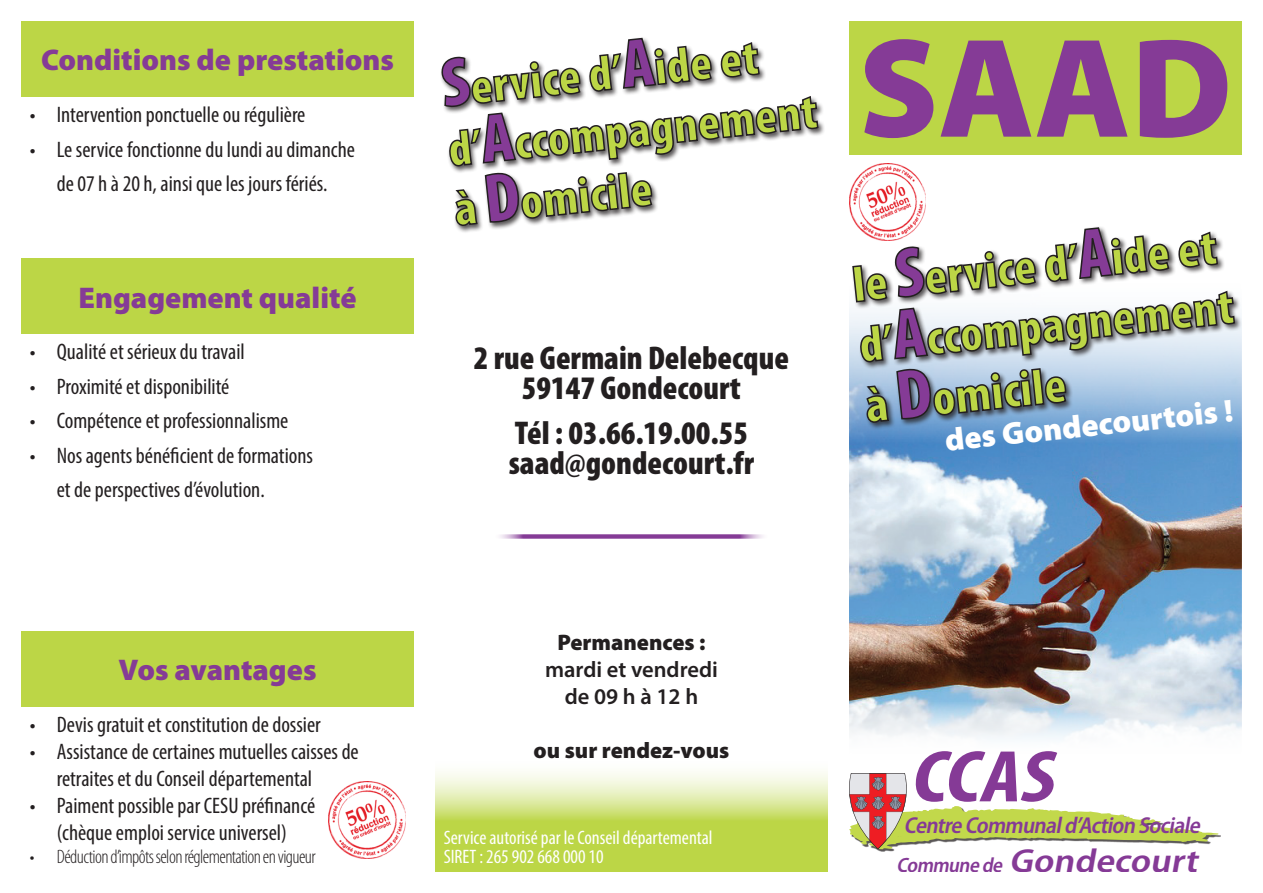
<style>
.page{position:relative;width:1263px;height:893px;background:#fff}
.page>*{position:absolute;margin:0;border:0;box-sizing:border-box;transform-origin:0 0}
.t1{font:900 142.5px "Myriad Pro";color:#853b96}
.t2{font:italic 700 condensed 73.8px "Myriad Pro";color:#853a96;scale:1.17 1}
.t3{font:900 condensed 50.85px/60.6px "Myriad Pro";color:#bcd646}
.t4{font:900 condensed 50.1px/59.7px "Myriad Pro";color:#bcd646}
.t5{font:italic 600 semi-condensed 33.45px "Myriad Pro";color:#853a96;scale:1.17 1}
.t6{font:900 condensed 33px/30px "Myriad Pro";color:#231f20;text-align:center}
.t7{font:900 31.95px "Myriad Pro";color:#fff}
.t8{font:900 30px "Myriad Pro";color:#853b96}
.t9{font:italic 600 semi-condensed 23.1px "Myriad Pro";color:#853a96}
.t10{font:condensed 22.5px/34.5px "Myriad Pro";color:#231f20}
.t11{font:900 22.5px "Myriad Pro";color:#231f20}
.t12{font:600 22.5px/27px "Myriad Pro";color:#231f20;text-align:center}
.t13{font:condensed 19.5px/19.5px "Myriad Pro";color:#fff}
.t14{font:300 condensed 19.5px "Myriad Pro";letter-spacing:-.03em;color:#231f20}
.s1{font-size:70.05px;color:#853b96}
.s2{font-size:71.1px;color:#853b96}
.s3{font-size:20.7px}
</style>
<div class="page">
<div style="left:849px;top:21px;width:393px;height:133px;background:#bcd646"></div>
<svg style="left:435px;top:772px;width:393px;height:100px;background:#cee179"></svg>
<img style="left:849px;top:310px;width:393px;height:430px">
<div style="left:21px;top:21px;width:393px;height:76px;background:#bcd646"></div>
<div style="left:21px;top:259px;width:393px;height:75px;background:#bcd646"></div>
<div style="left:21px;top:631px;width:393px;height:75px;background:#bcd646"></div>
<svg style="left:849px;top:773px;width:370px;height:76px"></svg>
<img style="left:849px;top:163px;width:77px;height:63px">
<img style="left:329px;top:782px;width:76px;height:77px">
<svg style="left:851px;top:226px;width:385px;height:207px"></svg>
<div style="left:440px;top:36px;width:386px;height:197px;background:#231f20;opacity:.75"></div>
<svg style="left:441px;top:37px;width:378px;height:189px"></svg>
<svg style="left:500px;top:534px;width:263px;height:5px"></svg>
<h3 class="t8" style="left:41px;top:43px;width:354px">Conditions de prestations</h3>
<p class="t10" style="left:30px;top:97px;width:7px">• •</p>
<p class="t10" style="left:57px;top:97px;width:300px">Intervention ponctuelle ou régulière<br>Le service fonctionne du lundi au dimanche</p>
<p class="t10" style="left:57px;top:166px;width:272px">de 07 h à 20 h, ainsi que les jours fériés.</p>
<h3 class="t8" style="left:79px;top:280px;width:280px">Engagement qualité</h3>
<p class="t10" style="left:30px;top:334px;width:217px">• Qualité et sérieux du travail</p>
<p class="t10" style="left:30px;top:369px;width:201px">• Proximité et disponibilité</p>
<p class="t10" style="left:30px;top:403px;width:260px">• Compétence et professionnalisme</p>
<p class="t10" style="left:57px;top:438px;width:258px;text-indent:-27px">• Nos agents bénéficient de formations et de perspectives d’évolution.</p>
<h3 class="t4" style="left:439px;top:61px;width:372px;rotate:-6deg"><span class="s1">S</span>ervice d’<span class="s1">A</span>ide et d’<span class="s1">A</span>ccompagnement à <span class="s1">D</span>omicile</h3>
<h3 class="t6" style="left:474px;top:343px;width:317px">2 rue Germain Delebecque<br>59147 Gondecourt</h3>
<h3 class="t6" style="left:509px;top:418px;width:247px;text-align:left">Tél : 03.66.19.00.55 saad@gondecourt.fr</h3>
<h1 class="t1" style="left:859px;top:8px;width:375px">SAAD</h1>
<h3 class="t3" style="left:850px;top:256px;width:378px;rotate:-6deg">le <span class="s2">S</span>ervice d’<span class="s2">A</span>ide et d’<span class="s2">A</span>ccompagnement à <span class="s2">D</span>omicile</h3>
<h3 class="t7" style="left:943px;top:422px;width:291px;rotate:-6deg">des Gondecourtois !</h3>
<h3 class="t8" style="left:119px;top:653px;width:199px">Vos avantages</h3>
<p class="t10" style="left:30px;top:707px;width:293px">• Devis gratuit et constitution de dossier</p>
<p class="t10" style="left:57px;top:737px;width:304px;line-height:27px;text-indent:-27px">• Assistance de certaines mutuelles caisses de retraites et du Conseil départemental</p>
<p class="t10" style="left:30px;top:791px;width:287px;line-height:27px;text-align:center">• Paiment possible par CESU préfinancé (chèque emploi service universel)</p>
<p class="t14" style="left:30px;top:846px;width:287px">• Déductiond’impôtsselonréglementationenvigueur</p>
<p class="t11" style="left:557px;top:629px;width:150px">Permanences :</p>
<p class="t12" style="left:545px;top:655px;width:174px">mardi et vendredi de 09 h à 12 h</p>
<p class="t11" style="left:534px;top:737px;width:197px">ou sur rendez-vous</p>
<p class="t13" style="left:444px;top:827px;width:270px">Service autorisé par le Conseil départemental<br>SIRET : 265 902 668 000 10</p>
<h2 class="t2" style="left:910px;top:731px;width:137px">CCAS</h2>
<p class="t9" style="left:904px;top:813px;width:302px">Centre Communald’Action Sociale</p>
<h3 class="t5" style="left:896px;top:842px;width:264px"><span class="s3">Commune de</span> Gondecourt</h3>
</div>
